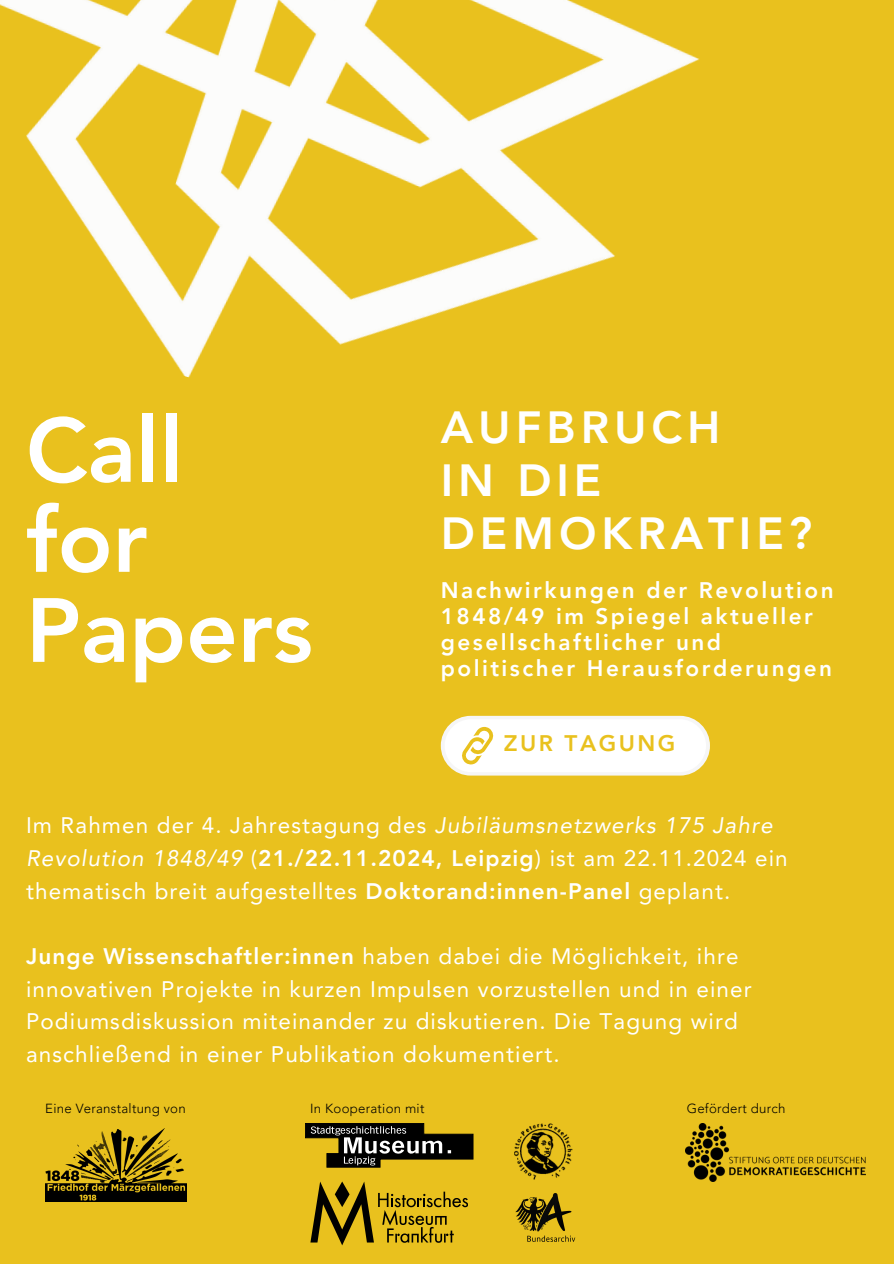
<style>
.page{position:relative;width:894px;height:1264px;background:#fff}
.page>*{position:absolute;margin:0;border:0;box-sizing:border-box;transform-origin:0 0}
.t1{font:800 90px/90px "Avenir LT Pro";color:#fff}
.t2{font:800 45px/52.8px "Avenir LT Pro";letter-spacing:.11em;color:#fff}
.t3{font:22.5px/32.7px "Avenir LT Pro";letter-spacing:.05em;color:#fff}
.t4{font:800 22.5px/25.8px "Avenir LT Pro";letter-spacing:.11em;color:#fff}
.t5{font:800 22.5px "Avenir LT Pro";letter-spacing:.11em;color:#e9c11e}
.t6{font:300 13.2px "Avenir LT Pro";letter-spacing:.02em;color:#000}
.s1{font-style:italic}
.s2{font-weight:800}
</style>
<div class="page">
<div style="left:0;top:0;width:893px;height:1263px;background:#e9c11e"></div>
<img style="left:0;top:0;width:700px;height:378px">
<img style="left:685px;top:1123px;width:179px;height:58px">
<img style="left:45px;top:1128px;width:141px;height:73px">
<img style="left:514px;top:1123px;width:58px;height:56px">
<svg style="left:305px;top:1123px;width:168px;height:44px"></svg>
<img style="left:515px;top:1193px;width:61px;height:49px">
<div style="left:440px;top:715px;width:269px;height:60px;background:#f6f6f6;border-radius:30px"></div>
<div style="left:444px;top:719px;width:261px;height:53px;background:#fff;border-radius:26px"></div>
<svg style="left:462px;top:727px;width:32px;height:37px"></svg>
<svg style="left:310px;top:1181px;width:158px;height:64px"></svg>
<p class="t1" style="left:26px;top:414px;width:288px">Call for<br>Papers</p>
<h1 class="t2" style="left:440px;top:405px;width:373px">AUFBRUCH<br>IN DIE<br>DEMOKRATIE?</h1>
<p class="t4" style="left:440px;top:579px;width:394px">Nachwirkungen der Revolution<br>1848/49 im Spiegel aktueller gesellschaftlicher und politischer Herausforderungen</p>
<p class="t5" style="left:503px;top:733px;width:173px">ZUR TAGUNG</p>
<h5 class="t3" style="left:26px;top:811px;width:763px">Im Rahmen der 4. Jahrestagung des <span class="s1">Jubiläumsnetzwerks 175 Jahre<br>Revolution 1848/49</span> (<span class="s2">21./22.11.2024, Leipzig</span>) ist am 22.11.2024 ein thematisch breit aufgestelltes <span class="s2">Doktorand:innen-Panel</span> geplant.</h5>
<h5 class="t3" style="left:26px;top:941px;width:727px"><span class="s2">Junge Wissenschaftler:innen</span> haben dabei die Möglichkeit, ihre innovativen Projekte in kurzen Impulsen vorzustellen und in einer Podiumsdiskussion miteinander zu diskutieren. Die Tagung wird anschließend in einer Publikation dokumentiert.</h5>
<p class="t6" style="left:45px;top:1102px;width:142px">Eine Veranstaltung von</p>
<p class="t6" style="left:310px;top:1102px;width:116px">In Kooperation mit</p>
<p class="t6" style="left:686px;top:1102px;width:100px">Gefördert durch</p>
</div>
